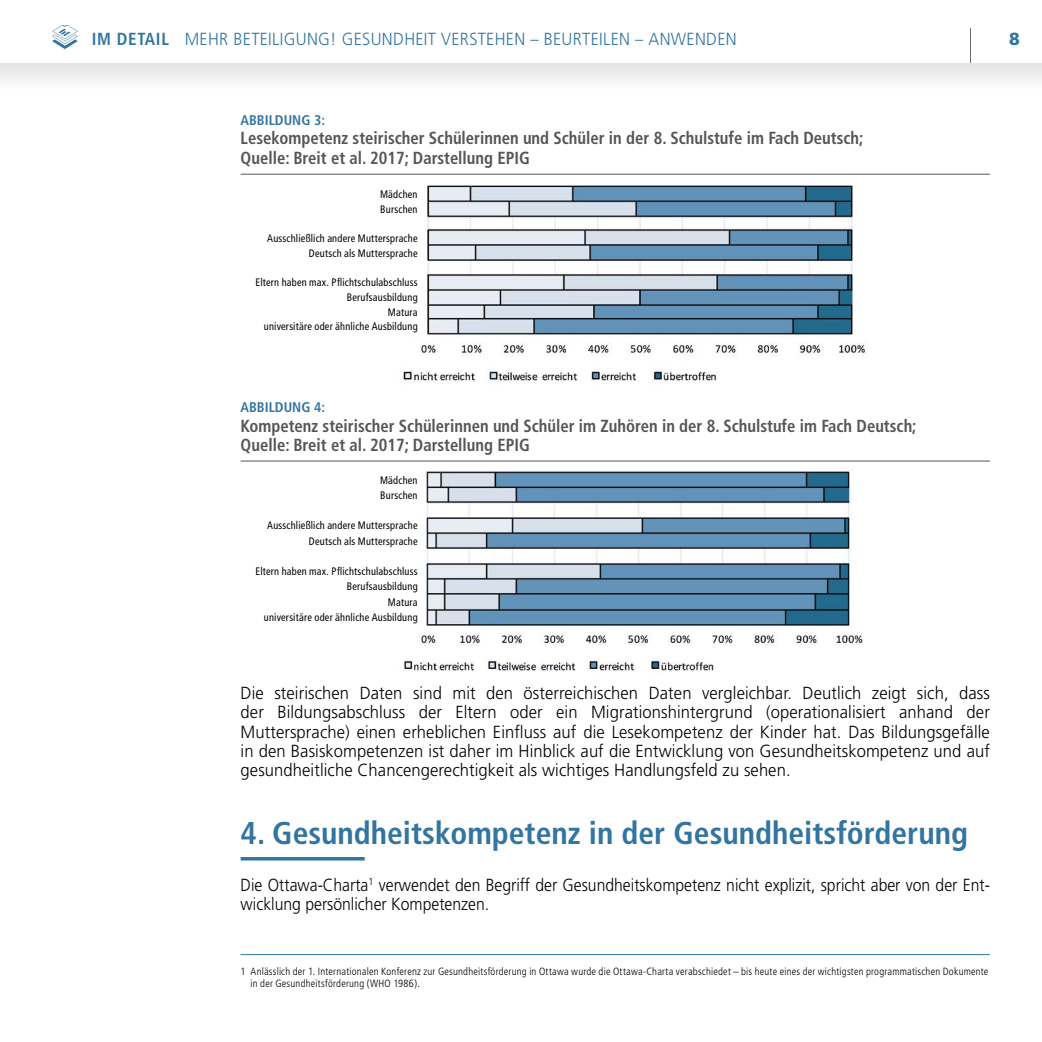
<style>
.page{position:relative;width:1042px;height:1042px;background:#fff}
.page>*{position:absolute;margin:0;border:0;box-sizing:border-box;transform-origin:0 0}
.t1{font:700 condensed 31.5px "Frutiger";color:#3275a0}
.t2{font:300 17.5px/19.2px "Frutiger";color:#000;text-align:justify;scale:.95 1}
.t3{font:700 condensed 17.5px/20.1px "Frutiger";color:#565655;scale:.95 1}
.t4{font:300 17.5px/19.2px "Frutiger";color:#000;scale:.9 1}
.t5{font:300 17.5px "Frutiger";letter-spacing:.02em;color:#3275a0;scale:.93 1}
.t6{font:900 17.5px "Frutiger";color:#3275a0}
.t7{font:700 condensed 14px "Frutiger";color:#3275a0}
.t8{font:condensed 10.85px/14.7px "Frutiger";letter-spacing:.02em;color:#000;text-align:right;scale:.95 1}
.t9{font:300 condensed 10.5px/12.6px "Frutiger";letter-spacing:.02em;color:#000}
.s1{font-weight:700;font-stretch:condensed}
</style>
<div class="page">
<div style="left:0;top:63px;width:1042px;height:18px;background:#ebebeb"></div>
<svg style="left:52px;top:25px;width:26px;height:24px"></svg>
<hr style="left:970px;top:28px;width:1px;height:35px;background:#6e6e6e">
<hr style="left:241px;top:174px;width:749px;height:1px;background:#565655">
<hr style="left:241px;top:461px;width:749px;height:1px;background:#565655">
<hr style="left:241px;top:857px;width:124px;height:3px;background:#3275a0">
<img style="left:403px;top:185px;width:462px;height:197px">
<div style="left:241px;top:185px;width:179px;height:150px;background:#fff"></div>
<img style="left:404px;top:469px;width:460px;height:203px">
<div style="left:241px;top:471px;width:179px;height:158px;background:#fff"></div>
<hr style="left:241px;top:954px;width:749px;height:1px;background:#3275a0">
<p class="t5" style="left:92px;top:29px;width:695px"><span class="s1">IM DETAIL</span> MEHR BETEILIGUNG! GESUNDHEIT VERSTEHEN – BEURTEILEN – ANWENDEN</p>
<p class="t6" style="left:1009px;top:28px;width:12px">8</p>
<p class="t7" style="left:241px;top:111px;width:86px">ABBILDUNG 3:</p>
<p class="t3" style="left:241px;top:128px;width:657px">Lesekompetenz steirischer Schülerinnen und Schüler in der 8. Schulstufe im Fach Deutsch;<br>Quelle: Breit et al. 2017; Darstellung EPIG</p>
<p class="t8" style="left:380px;top:187px;width:41px;text-align:left">Mädchen<br>Burschen</p>
<p class="t8" style="left:267px;top:231px;width:160px">Ausschließlich andere Muttersprache<br>Deutsch als Muttersprache</p>
<p class="t8" style="left:255px;top:275px;width:172px">Eltern haben max. Pflichtschulabschluss<br>Berufsausbildung<br>Matura<br>universitäre oder ähnliche Ausbildung</p>
<p class="t7" style="left:241px;top:399px;width:86px">ABBILDUNG 4:</p>
<p class="t3" style="left:241px;top:416px;width:713px;line-height:19.2px">Kompetenz steirischer Schülerinnen und Schüler im Zuhören in der 8. Schulstufe im Fach Deutsch;<br>Quelle: Breit et al. 2017; Darstellung EPIG</p>
<p class="t8" style="left:380px;top:472px;width:41px;line-height:15.2px;text-align:left">Mädchen<br>Burschen</p>
<p class="t8" style="left:267px;top:518px;width:160px;line-height:15.2px">Ausschließlich andere Muttersprache<br>Deutsch als Muttersprache</p>
<p class="t8" style="left:255px;top:564px;width:172px;line-height:15.2px">Eltern haben max. Pflichtschulabschluss<br>Berufsausbildung<br>Matura<br>universitäre oder ähnliche Ausbildung</p>
<p class="t2" style="left:241px;top:683px;width:790px">Die steirischen Daten sind mit den österreichischen Daten vergleichbar. Deutlich zeigt sich, dass der Bildungsabschluss der Eltern oder ein Migrationshintergrund (operationalisiert anhand der Muttersprache) einen erheblichen Einfluss auf die Lesekompetenz der Kinder hat. Das Bildungsgefälle in den Basiskompetenzen ist daher im Hinblick auf die Entwicklung von Gesundheitskompetenz und auf gesundheitliche Chancengerechtigkeit als wichtiges Handlungsfeld zu sehen.</p>
<h1 class="t1" style="left:241px;top:814px;width:729px">4. Gesundheitskompetenz in der Gesundheitsförderung</h1>
<p class="t4" style="left:241px;top:875px;width:834px">Die Ottawa-Charta<sup>1</sup> verwendet den Begriff der Gesundheitskompetenz nicht explizit, spricht aber von der Ent&shy;wicklung persönlicher Kompetenzen.</p>
<p class="t9" style="left:251px;top:965px;width:739px;text-indent:-10px">1 Anlässlich der 1. Internationalen Konferenz zur Gesundheitsförderung in Ottawa wurde die Ottawa-Charta verabschiedet – bis heute eines der wichtigsten programmatischen Dokumente in der Gesundheitsförderung (WHO 1986).</p>
</div>
